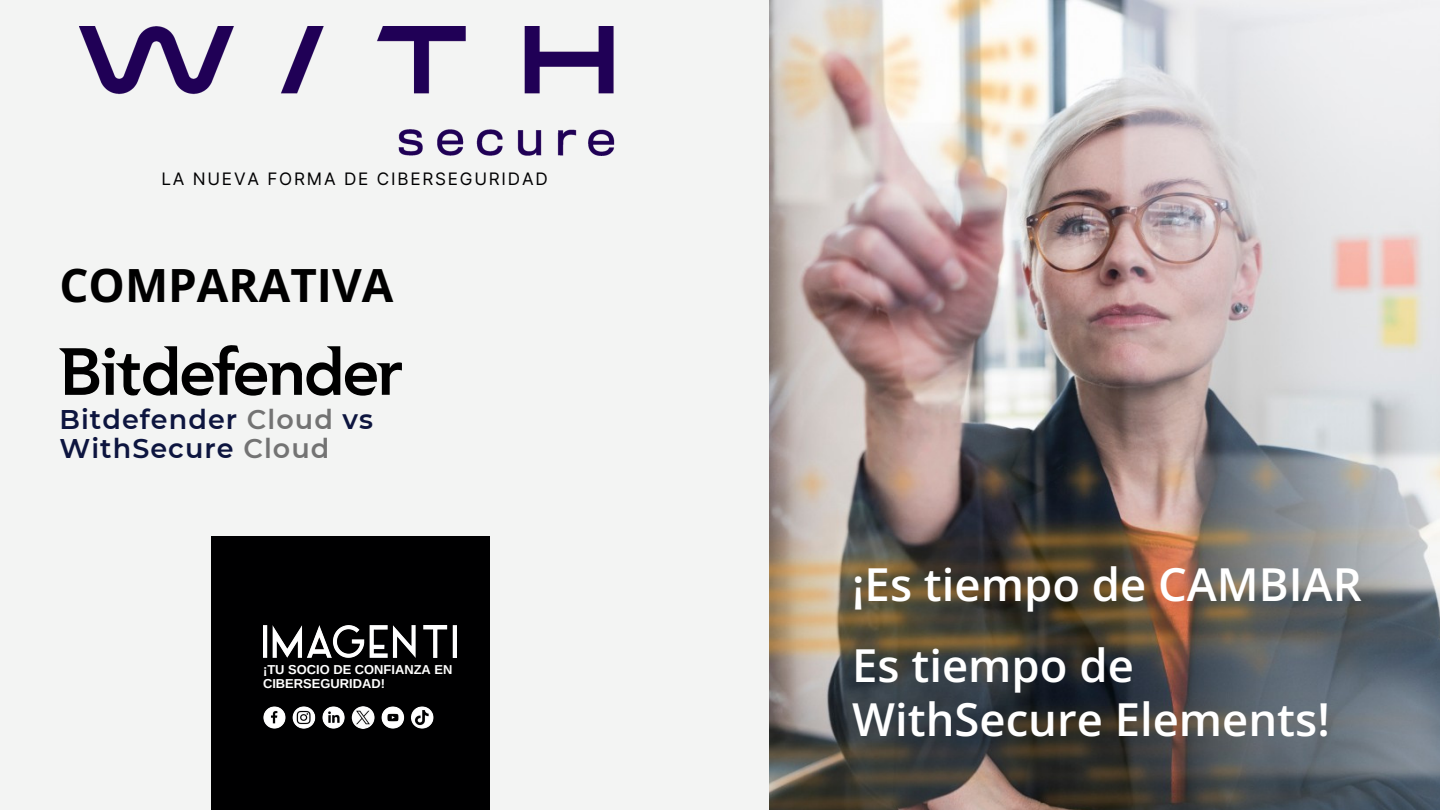
<style>
.page{position:relative;width:1440px;height:810px;background:#f3f4f3}
.page>*{position:absolute;margin:0;border:0;box-sizing:border-box;transform-origin:0 0}
.t1{font:700 45.83px "Open Sans";color:#000}
.t2{font:600 45.45px/54px "Open Sans";color:#fff}
.t3{font:600 27px/29.2px "Montserrat";letter-spacing:.04em;color:#0d153f}
.t4{font:17.17px "Inter";letter-spacing:.105em;color:#000001}
.t5{font:700 12.9px/14.2px "Arimo";color:#fff}
.s1{color:#737373}
</style>
<div class="page">
<img style="left:770px;top:0;width:670px;height:810px">
<img style="left:79px;top:27px;width:536px;height:129px">
<div style="left:212px;top:537px;width:278px;height:273px;background:#000001"></div>
<img style="left:263px;top:626px;width:193px;height:31px">
<img style="left:263px;top:706px;width:23px;height:23px;border-radius:50%">
<img style="left:293px;top:706px;width:22px;height:23px;border-radius:50%">
<img style="left:322px;top:706px;width:23px;height:23px;border-radius:50%">
<img style="left:352px;top:706px;width:23px;height:23px;border-radius:50%">
<img style="left:381px;top:706px;width:23px;height:23px;border-radius:50%">
<img style="left:411px;top:706px;width:23px;height:23px;border-radius:50%">
<svg style="left:59px;top:345px;width:343px;height:51px"></svg>
<p class="t4" style="left:161px;top:168px;width:388px">LA NUEVA FORMA DE CIBERSEGURIDAD</p>
<p class="t1" style="left:59px;top:253px;width:336px">COMPARATIVA</p>
<p class="t3" style="left:59px;top:404px;width:315px">Bitdefender <span class="s1">Cloud</span> vs<br>WithSecure <span class="s1">Cloud</span></p>
<h1 class="t5" style="left:263px;top:663px;width:191px">¡TU SOCIO DE CONFIANZA EN<br>CIBERSEGURIDAD!</h1>
<p class="t2" style="left:852px;top:557px;width:511px">¡Es tiempo de CAMBIAR</p>
<p class="t2" style="left:852px;top:637px;width:479px">Es tiempo de<br>WithSecure Elements!</p>
</div>
